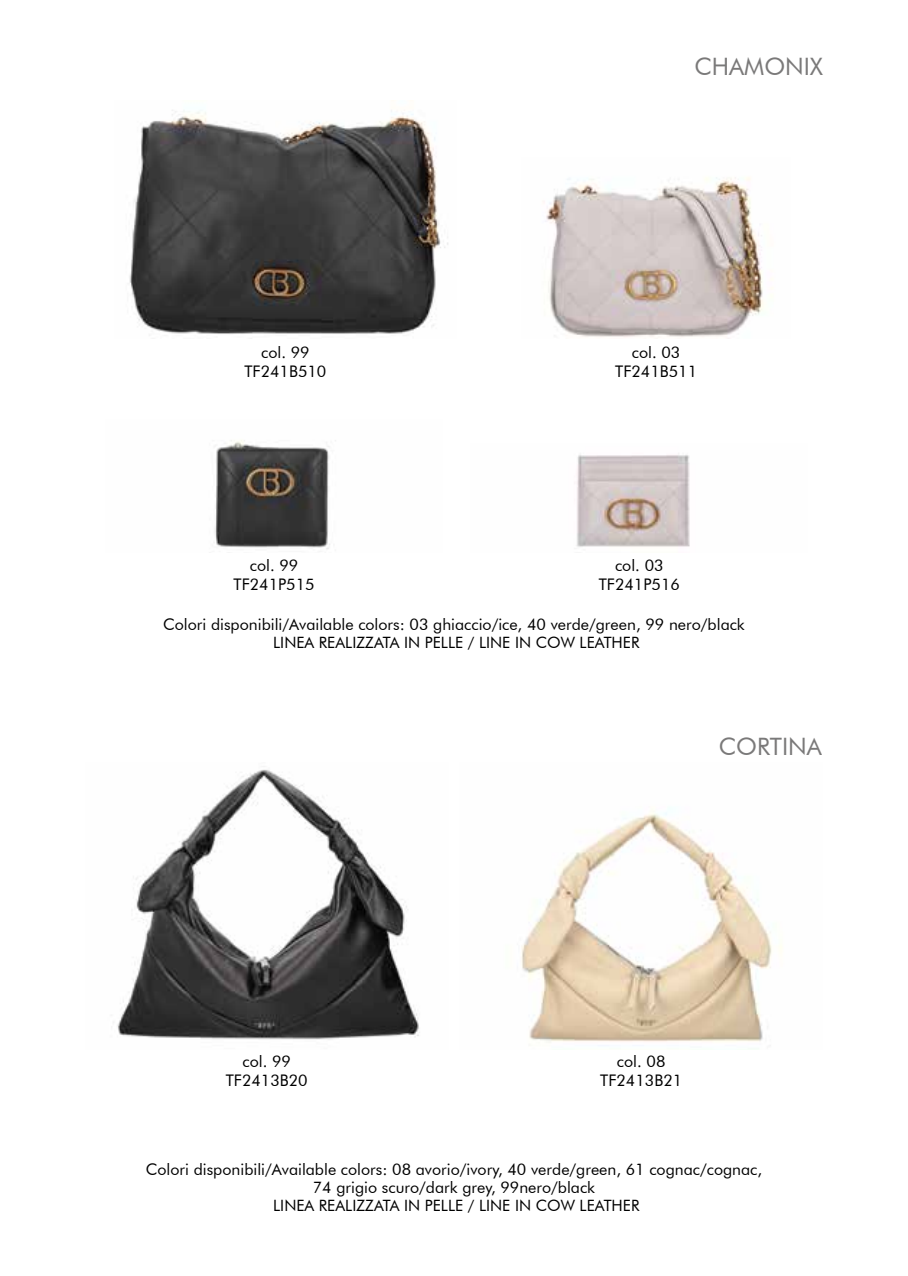
<style>
.page{position:relative;width:908px;height:1276px;background:#fff}
.page>*{position:absolute;margin:0;border:0;box-sizing:border-box;transform-origin:0 0}
.t1{font:24px "Futura BT";color:#7a7979}
.t2{font:16px/19.2px "Futura BT";color:#000;text-align:center}
.t3{font:15.6px "Futura BT";color:#000}
</style>
<div class="page">
<img style="left:214px;top:440px;width:122px;height:109px">
<img style="left:576px;top:453px;width:114px;height:94px">
<img style="left:129px;top:110px;width:319px;height:229px">
<img style="left:546px;top:177px;width:218px;height:162px">
<img style="left:113px;top:769px;width:307px;height:271px">
<img style="left:521px;top:808px;width:261px;height:235px">
<h1 class="t1" style="left:694px;top:52px;width:130px">CHAMONIX</h1>
<p class="t2" style="left:244px;top:342px;width:83px">col. 99<br>TF241B510</p>
<p class="t2" style="left:615px;top:342px;width:83px">col. 03<br>TF241B511</p>
<p class="t2" style="left:233px;top:555px;width:82px">col. 99<br>TF241P515</p>
<p class="t2" style="left:598px;top:555px;width:82px">col. 03<br>TF241P516</p>
<p class="t2" style="left:163px;top:615px;width:583px">Colori disponibili/Available colors: 03 ghiaccio/ice, 40 verde/green, 99 nero/black</p>
<p class="t3" style="left:273px;top:633px;width:367px">LINEA REALIZZATA IN PELLE / LINE IN COW LEATHER</p>
<h1 class="t1" style="left:718px;top:732px;width:105px">CORTINA</h1>
<p class="t2" style="left:226px;top:1051px;width:83px">col. 99<br>TF2413B20</p>
<p class="t2" style="left:600px;top:1051px;width:83px">col. 08<br>TF2413B21</p>
<p class="t2" style="left:146px;top:1160px;width:617px;line-height:18px">Colori disponibili/Available colors: 08 avorio/ivory, 40 verde/green, 61 cognac/cognac,<br>74 grigio scuro/dark grey, 99nero/black</p>
<p class="t3" style="left:273px;top:1195px;width:367px">LINEA REALIZZATA IN PELLE / LINE IN COW LEATHER</p>
</div>
